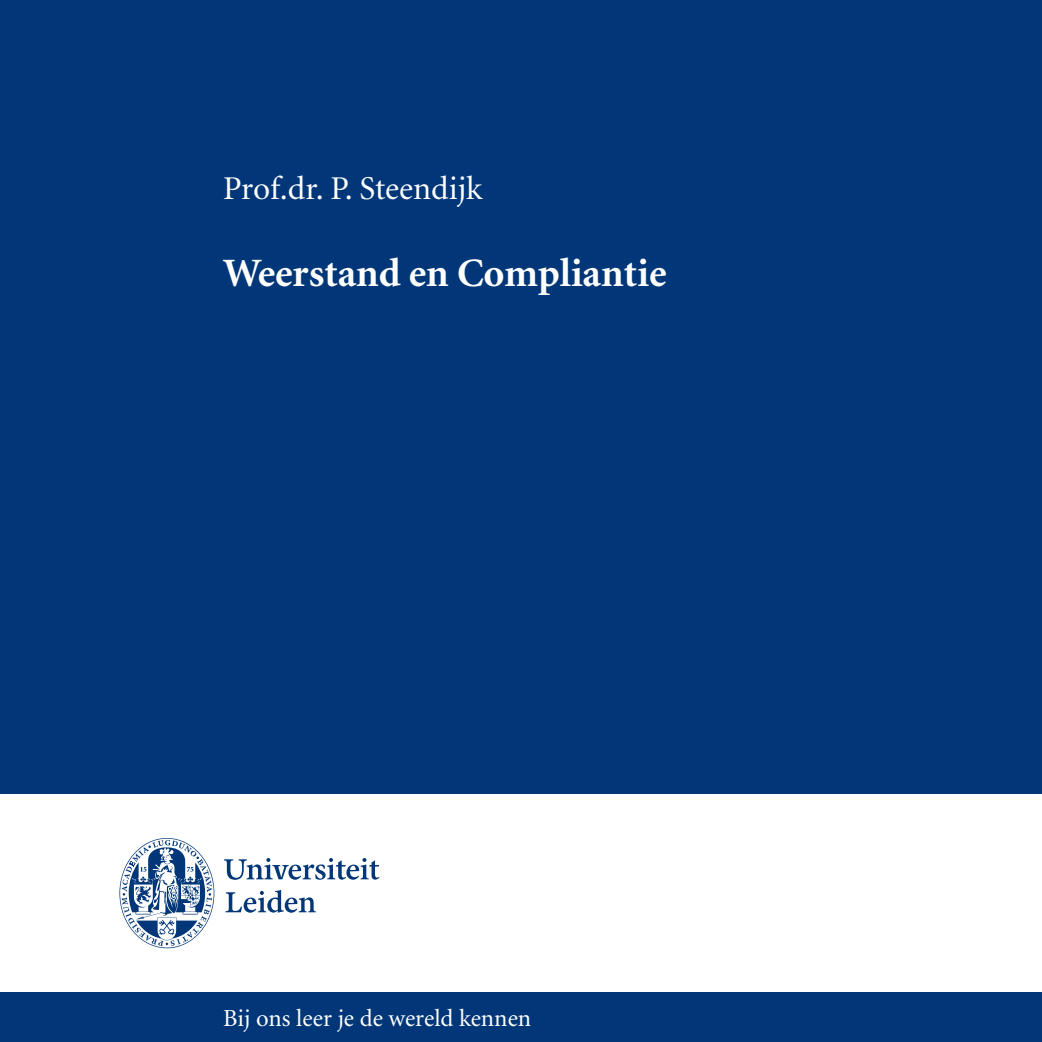
<style>
.page{position:relative;width:1042px;height:1042px;background:#fff}
.page>*{position:absolute;margin:0;border:0;box-sizing:border-box;transform-origin:0 0}
.t1{font:700 40.25px "Minion";color:#fff}
.t2{font:33.25px "Minion";color:#fff}
.t3{font:24.5px "Minion";letter-spacing:-.005em;color:#fff}
</style>
<div class="page">
<div style="left:0;top:992px;width:1042px;height:50px;background:#013778"></div>
<div style="left:0;top:0;width:1042px;height:794px;background:#013778"></div>
<svg style="left:224px;top:858px;width:155px;height:55px"></svg>
<svg style="left:119px;top:838px;width:95px;height:110px"></svg>
<h2 class="t2" style="left:223px;top:172px;width:261px">Prof.dr. P. Steendijk</h2>
<h1 class="t1" style="left:223px;top:253px;width:445px">Weerstand en Compliantie</h1>
<p class="t3" style="left:223px;top:1006px;width:309px">Bij ons leer je de wereld kennen</p>
</div>
